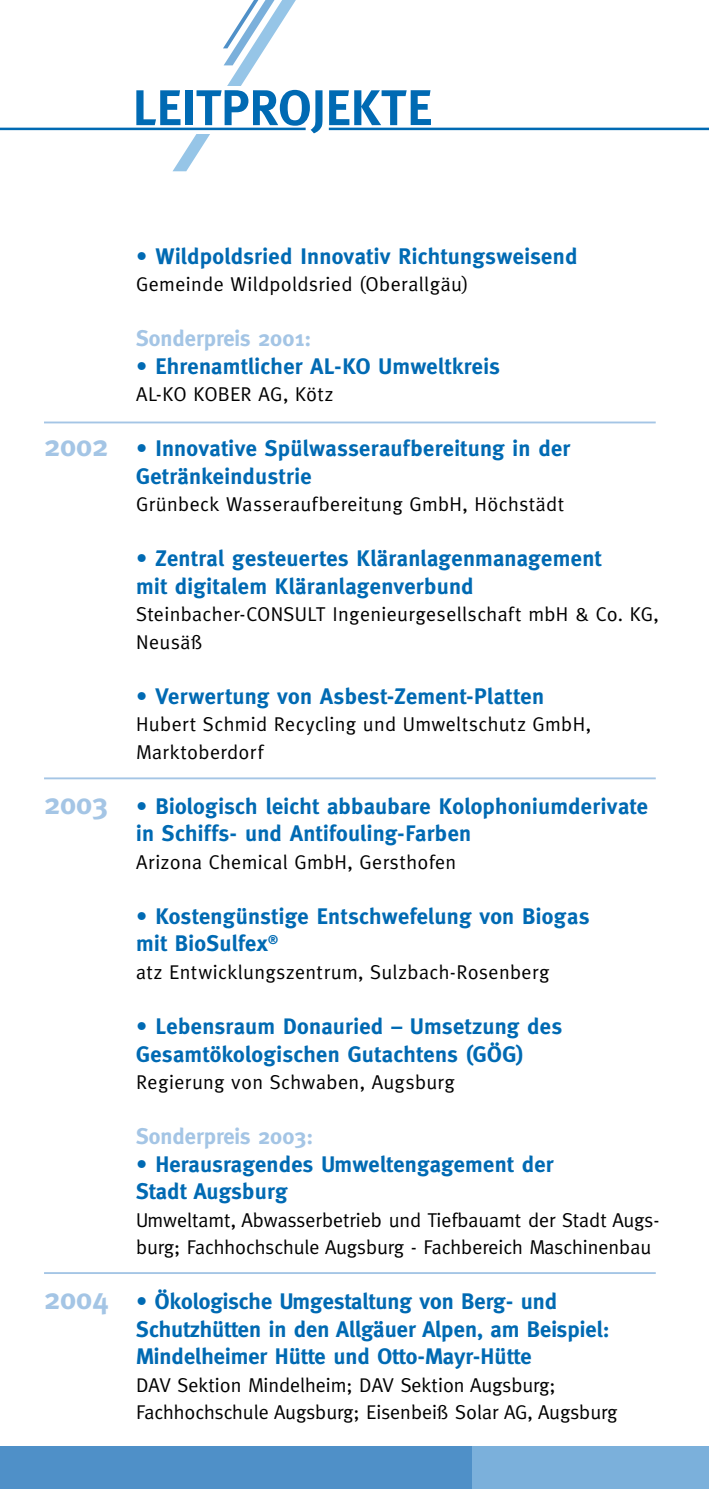
<style>
.page{position:relative;width:709px;height:1489px;background:#fff}
.page>*{position:absolute;margin:0;border:0;box-sizing:border-box;transform-origin:0 0}
.t1{font:700 30px "Meta";color:#a4c5e5}
.t2{font:700 22.5px/27.5px "Meta";letter-spacing:.01em;color:#006ab3}
.t3{font:700 22.5px "Meta";color:#a4c5e5}
.t4{font:20px/27.5px "Meta";letter-spacing:.015em;color:#000}
</style>
<div class="page">
<div style="left:0;top:1446px;width:472px;height:42px;background:#4f90c8"></div>
<div style="left:472px;top:1446px;width:237px;height:42px;background:#7bb0db"></div>
<hr style="left:0;top:128px;width:306px;height:2px;background:#006ab3">
<hr style="left:329px;top:128px;width:380px;height:2px;background:#006ab3">
<svg style="left:136px;top:0;width:186px;height:171px"></svg>
<svg style="left:329px;top:90px;width:102px;height:35px"></svg>
<hr style="left:44px;top:421px;width:611px;height:2px;background:#a4c5e5">
<hr style="left:44px;top:777px;width:611px;height:2px;background:#a4c5e5">
<hr style="left:44px;top:1271px;width:611px;height:2px;background:#a4c5e5">
<h1 class="t1" style="left:44px;top:428px;width:66px">2002</h1>
<h1 class="t1" style="left:44px;top:786px;width:66px">2003</h1>
<h1 class="t1" style="left:44px;top:1281px;width:66px">2004</h1>
<p class="t2" style="left:136px;top:242px;width:443px">• Wildpoldsried Innovativ Richtungsweisend</p>
<p class="t4" style="left:136px;top:270px;width:334px">Gemeinde Wildpoldsried (Oberallgäu)</p>
<p class="t3" style="left:136px;top:325px;width:177px">Sonderpreis 2001:</p>
<p class="t2" style="left:136px;top:352px;width:365px">• Ehrenamtlicher AL-KO Umweltkreis</p>
<p class="t4" style="left:136px;top:380px;width:199px">AL-KO KOBER AG, Kötz</p>
<p class="t2" style="left:136px;top:434px;width:435px">• Innovative Spülwasseraufbereitung in der<br>Getränkeindustrie</p>
<p class="t4" style="left:136px;top:490px;width:429px">Grünbeck Wasseraufbereitung GmbH, Höchstädt</p>
<p class="t2" style="left:136px;top:544px;width:467px">• Zentral gesteuertes Kläranlagenmanagement mit digitalem Kläranlagenverbund</p>
<p class="t4" style="left:136px;top:600px;width:524px">Steinbacher-CONSULT Ingenieurgesellschaft mbH &amp; Co. KG,<br>Neusäß</p>
<p class="t2" style="left:136px;top:682px;width:409px">• Verwertung von Asbest-Zement-Platten</p>
<p class="t4" style="left:136px;top:710px;width:456px">Hubert Schmid Recycling und Umweltschutz GmbH,<br>Marktoberdorf</p>
<p class="t2" style="left:136px;top:792px;width:513px">• Biologisch leicht abbaubare Kolophoniumderivate in Schiffs- und Antifouling-Farben</p>
<p class="t4" style="left:136px;top:848px;width:321px">Arizona Chemical GmbH, Gersthofen</p>
<p class="t2" style="left:136px;top:902px;width:455px">• Kostengünstige Entschwefelung von Biogas mit BioSulfex<sup>®</sup></p>
<p class="t4" style="left:136px;top:958px;width:415px">atz Entwicklungszentrum, Sulzbach-Rosenberg</p>
<p class="t2" style="left:136px;top:1012px;width:427px">• Lebensraum Donauried – Umsetzung des<br>Gesamtökologischen Gutachtens (GÖG)</p>
<p class="t4" style="left:136px;top:1068px;width:320px">Regierung von Schwaben, Augsburg</p>
<p class="t3" style="left:136px;top:1123px;width:179px">Sonderpreis 2003:</p>
<p class="t2" style="left:136px;top:1149px;width:419px">• Herausragendes Umweltengagement der<br>Stadt Augsburg</p>
<p class="t4" style="left:136px;top:1205px;width:525px">Umweltamt, Abwasserbetrieb und Tiefbauamt der Stadt Augs&shy;burg; Fachhochschule Augsburg - Fachbereich Maschinenbau</p>
<p class="t2" style="left:136px;top:1287px;width:475px">• Ökologische Umgestaltung von Berg- und<br>Schutzhütten in den Allgäuer Alpen, am Beispiel:<br>Mindelheimer Hütte und Otto-Mayr-Hütte</p>
<p class="t4" style="left:136px;top:1370px;width:483px">DAV Sektion Mindelheim; DAV Sektion Augsburg;<br>Fachhochschule Augsburg; Eisenbeiß Solar AG, Augsburg</p>
</div>
